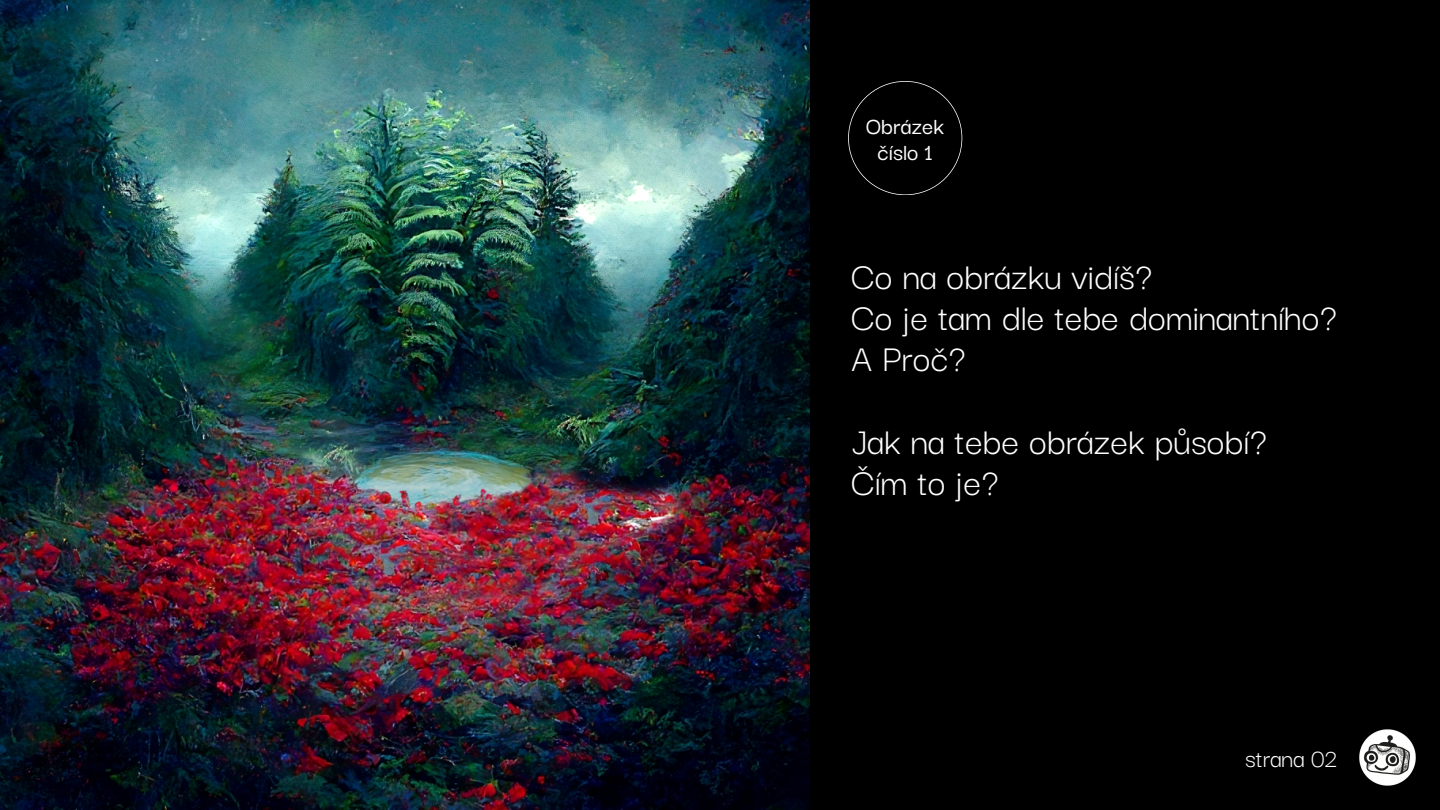
<style>
.page{position:relative;width:1440px;height:810px;background:#000}
.page>*{position:absolute;margin:0;border:0;box-sizing:border-box;transform-origin:0 0}
.t1{font:40px/41.2px "Darker Grotesque";color:#fff}
.t2{font:27px "Darker Grotesque";color:#fff}
.t3{font:500 25px/25.5px "Darker Grotesque";color:#fff;text-align:center}
</style>
<div class="page">
<svg style="left:848px;top:81px;width:114px;height:114px"></svg>
<img style="left:1359px;top:729px;width:56px;height:57px">
<img style="left:0;top:0;width:810px;height:810px">
<p class="t3" style="left:866px;top:112px;width:79px">Obrázek číslo 1</p>
<h1 class="t1" style="left:851px;top:253px;width:487px">Co na obrázku vidíš?<br>Co je tam dle tebe dominantního?<br>A Proč?</h1>
<p class="t1" style="left:851px;top:418px;width:417px">Jak na tebe obrázek působí?<br>Čím to je?</p>
<p class="t2" style="left:1245px;top:739px;width:94px">strana 02</p>
</div>
